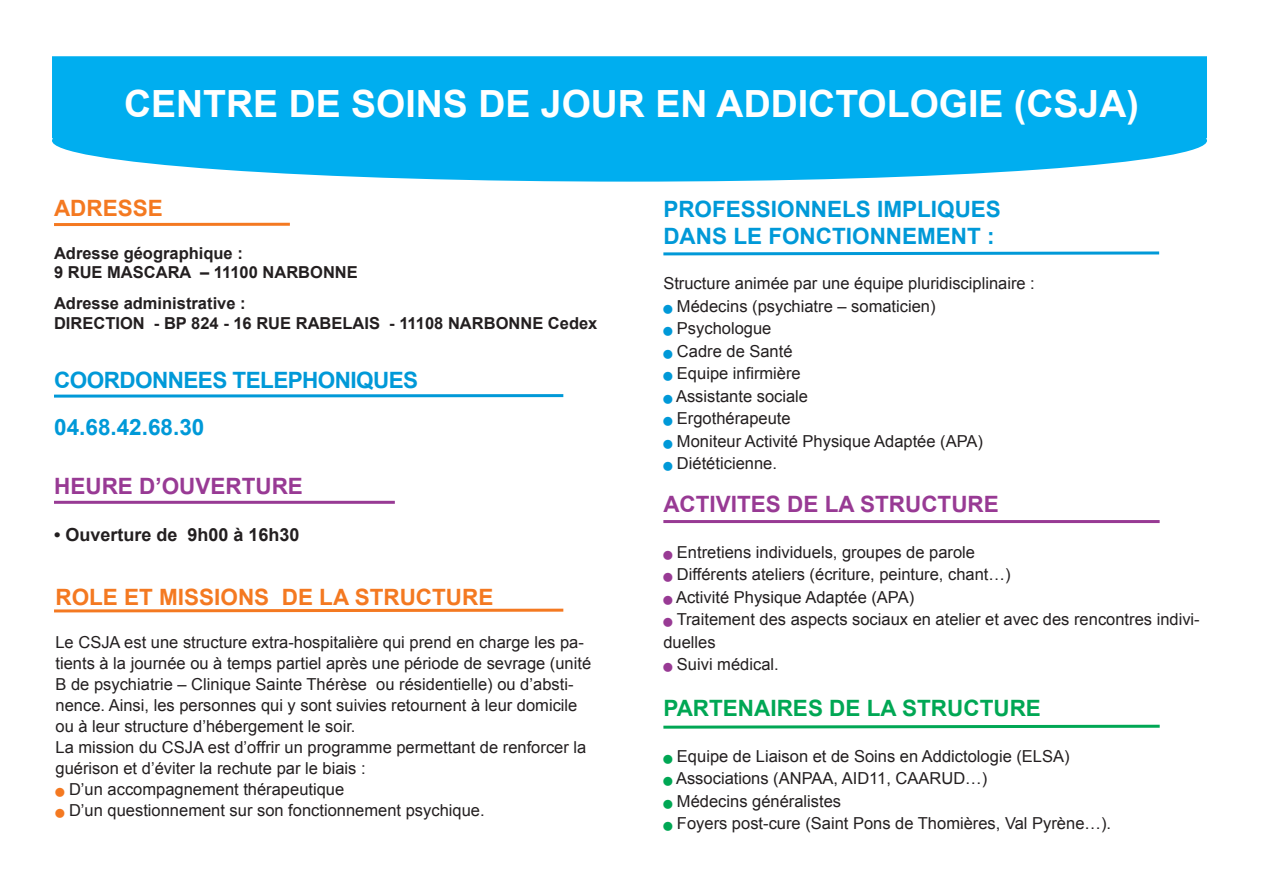
<style>
.page{position:relative;width:1263px;height:893px;background:#fff}
.page>*{position:absolute;margin:0;border:0;box-sizing:border-box;transform-origin:0 0}
.t1{font:700 37.5px "Arial";color:#fff}
.t2{font:700 22.5px/27px "Arial";color:#0099d8}
.t3{font:700 22.5px/46.8px "Arial";letter-spacing:-.025em;color:#0099d8}
.t4{font:700 22.5px "Arial";color:#983a94}
.t5{font:700 22.5px "Arial";color:#f47921}
.t6{font:700 22.5px "Arial";color:#00a754}
.t7{font:700 18px "Arial";color:#231f20}
.t8{font:16.5px/21px "Arial";color:#231f20}
.t9{font:700 16.5px/19.8px "Arial";color:#231f20}
.s1{color:#f47921}
.s2{color:#0099d8}
.s3{color:#983a94}
.s4{color:#00a754}
</style>
<div class="page">
<svg style="left:54px;top:394px;width:510px;height:4px;background:#3fb2e1"></svg>
<svg style="left:54px;top:608px;width:510px;height:5px"></svg>
<svg style="left:663px;top:251px;width:497px;height:5px"></svg>
<hr style="left:663px;top:520px;width:497px;height:3px;background:#983a94">
<svg style="left:663px;top:724px;width:497px;height:5px"></svg>
<hr style="left:54px;top:501px;width:341px;height:3px;background:#983a94">
<svg style="left:52px;top:56px;width:1155px;height:126px;background:#12b4f0"></svg>
<hr style="left:54px;top:223px;width:236px;height:3px;background:#f47921">
<h1 class="t1" style="left:124px;top:83px;width:1016px">CENTRE DE SOINS DE JOUR EN ADDICTOLOGIE (CSJA)</h1>
<h2 class="t5" style="left:54px;top:196px;width:110px">ADRESSE</h2>
<p class="t9" style="left:54px;top:243px;width:305px">Adresse géographique :<br>9 RUE MASCARA – 11100 NARBONNE</p>
<p class="t9" style="left:54px;top:293px;width:545px">Adresse administrative :<br>DIRECTION - BP 824 - 16 RUE RABELAIS - 11108 NARBONNE Cedex</p>
<h2 class="t3" style="left:54px;top:357px;width:366px">COORDONNEES TELEPHONIQUES<br>04.68.42.68.30</h2>
<h2 class="t4" style="left:54px;top:474px;width:250px">HEURE D’OUVERTURE</h2>
<p class="t7" style="left:54px;top:524px;width:247px">• Ouverture de 9h00 à 16h30</p>
<h2 class="t5" style="left:55px;top:584px;width:439px">ROLE ET MISSIONS DE LA STRUCTURE</h2>
<p class="t8" style="left:55px;top:632px;width:537px">Le CSJA est une structure extra-hospitalière qui prend en charge les pa&shy;tients à la journée ou à temps partiel après une période de sevrage (unité B de psychiatrie – Clinique Sainte Thérèse ou résidentielle) ou d’absti&shy;nence. Ainsi, les personnes qui y sont suivies retournent à leur domicile ou à leur structure d’hébergement le soir.<br>La mission du CSJA est d’offrir un programme permettant de renforcer la guérison et d’éviter la rechute par le biais :</p>
<p class="t8" style="left:55px;top:779px;width:290px"><span class="s1">■</span> D’un accompagnement thérapeutique</p>
<p class="t8" style="left:55px;top:800px;width:431px"><span class="s1">■</span> D’un questionnement sur son fonctionnement psychique.</p>
<h2 class="t2" style="left:663px;top:196px;width:339px">PROFESSIONNELS IMPLIQUES<br>DANS LE FONCTIONNEMENT :</h2>
<p class="t8" style="left:663px;top:273px;width:373px">Structure animée par une équipe pluridisciplinaire :</p>
<p class="t8" style="left:663px;top:295px;width:274px"><span class="s2">■</span> Médecins (psychiatre – somaticien)</p>
<p class="t8" style="left:663px;top:318px;width:110px"><span class="s2">■</span> Psychologue</p>
<p class="t8" style="left:663px;top:340px;width:131px"><span class="s2">■</span> Cadre de Santé</p>
<p class="t8" style="left:663px;top:363px;width:139px"><span class="s2">■</span> Equipe infirmière</p>
<p class="t8" style="left:663px;top:385px;width:146px"><span class="s2">■</span> Assistante sociale</p>
<p class="t8" style="left:663px;top:408px;width:129px"><span class="s2">■</span> Ergothérapeute</p>
<p class="t8" style="left:663px;top:430px;width:321px"><span class="s2">■</span> Moniteur Activité Physique Adaptée (APA)</p>
<p class="t8" style="left:663px;top:453px;width:115px"><span class="s2">■</span> Diététicienne.</p>
<h2 class="t4" style="left:663px;top:492px;width:337px">ACTIVITES DE LA STRUCTURE</h2>
<p class="t8" style="left:663px;top:541px;width:313px"><span class="s3">■</span> Entretiens individuels, groupes de parole</p>
<p class="t8" style="left:663px;top:564px;width:349px"><span class="s3">■</span> Différents ateliers (écriture, peinture, chant…)</p>
<p class="t8" style="left:663px;top:586px;width:252px"><span class="s3">■</span> Activité Physique Adaptée (APA)</p>
<p class="t8" style="left:663px;top:608px;width:538px;line-height:22.5px"><span class="s3">■</span> Traitement des aspects sociaux en atelier et avec des rencontres indivi&shy;duelles</p>
<p class="t8" style="left:663px;top:654px;width:117px"><span class="s3">■</span> Suivi médical.</p>
<h2 class="t6" style="left:663px;top:696px;width:379px">PARTENAIRES DE LA STRUCTURE</h2>
<p class="t8" style="left:663px;top:745px;width:408px"><span class="s4">■</span> Equipe de Liaison et de Soins en Addictologie (ELSA)</p>
<p class="t8" style="left:663px;top:768px;width:325px"><span class="s4">■</span> Associations (ANPAA, AID11, CAARUD…)</p>
<p class="t8" style="left:663px;top:790px;width:179px"><span class="s4">■</span> Médecins généralistes</p>
<p class="t8" style="left:663px;top:813px;width:449px"><span class="s4">■</span> Foyers post-cure (Saint Pons de Thomières, Val Pyrène…).</p>
</div>
